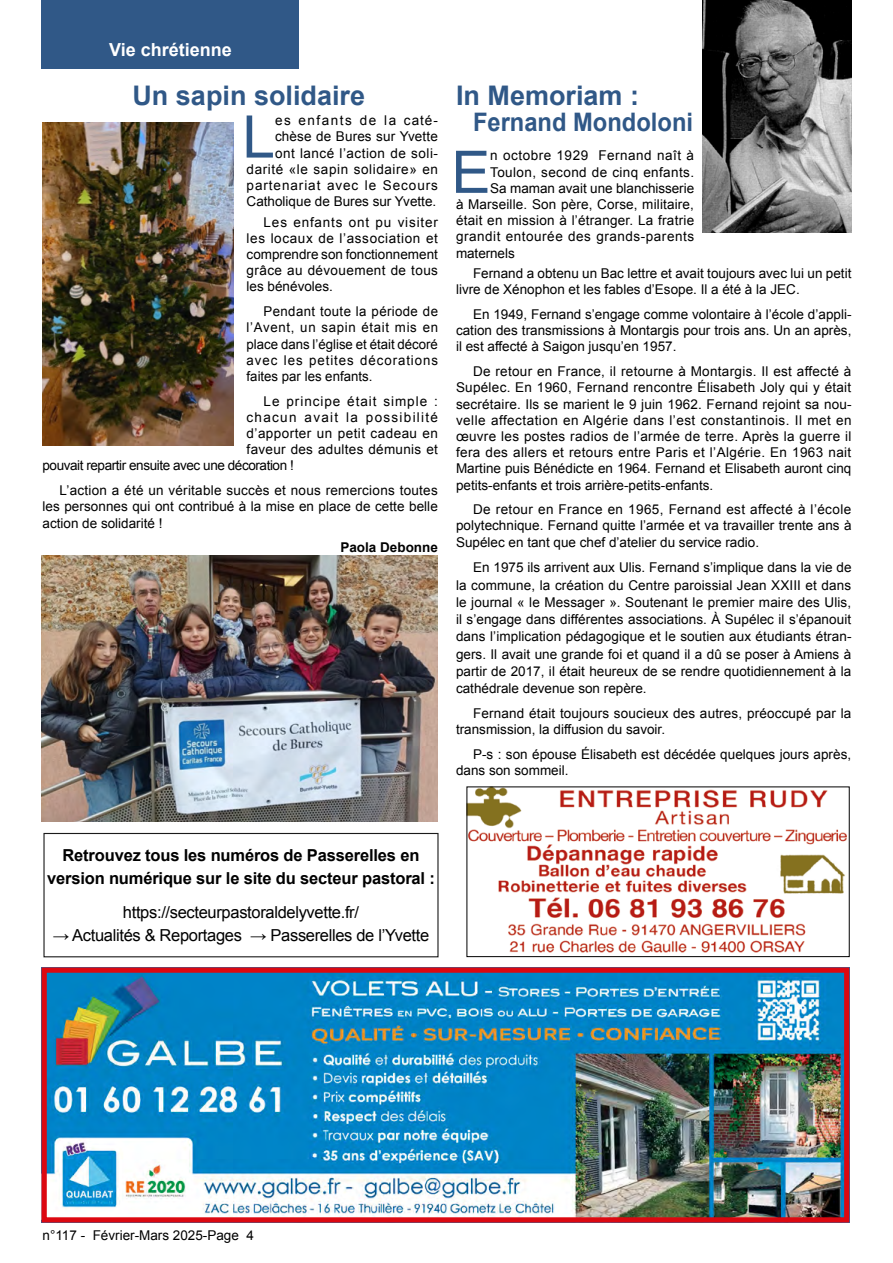
<style>
.page{position:relative;width:893px;height:1263px;background:#fff}
.page>*{position:absolute;margin:0;border:0;box-sizing:border-box;transform-origin:0 0}
.t1{font:58.8px "Arial";color:#305887}
.t2{font:700 27px "Arial";color:#305887}
.t3{font:700 25.5px "Arial";color:#305887;scale:.93 1}
.t4{font:700 18px "Arial";color:#fff}
.t5{font:700 16.5px/22.5px "Arial";letter-spacing:-.01em;color:#000;text-align:center}
.t6{font:16.5px "Arial";letter-spacing:-.02em;color:#000}
.t7{font:13.5px/16.2px "Arial";color:#000;text-align:justify}
.t8{font:13.5px/16.2px "Arial";letter-spacing:.035em;color:#000;text-align:right}
.t9{font:13.5px "Arial";letter-spacing:.02em;color:#000}
.t10{font:13.5px "Arial";letter-spacing:.04em;color:#000}
.t11{font:13.5px "Arial";letter-spacing:-.03em;color:#000}
.t12{font:13.5px "Arial";letter-spacing:.03em;color:#000}
.t13{font:13.5px "Arial";letter-spacing:.095em;color:#000}
.t14{font:13.5px "Arial";letter-spacing:.07em;color:#000}
.t15{font:700 13.5px "Arial";color:#000}
</style>
<div class="page">
<div style="left:41px;top:0;width:258px;height:68px;background:#305887"></div>
<img style="left:47px;top:973px;width:796px;height:243px">
<div style="left:41px;top:967px;width:808px;height:255px;border:5px solid #dc0811"></div>
<img style="left:469px;top:789px;width:378px;height:164px">
<div style="left:467px;top:787px;width:382px;height:170px;border:1px solid #000"></div>
<div style="left:43px;top:833px;width:396px;height:124px;border:1px solid #1b1b1b"></div>
<img style="left:703px;top:0;width:148px;height:233px">
<img style="left:41px;top:556px;width:397px;height:266px">
<img style="left:43px;top:122px;width:191px;height:324px">
<h3 class="t4" style="left:109px;top:38px;width:124px">Vie chrétienne</h3>
<h2 class="t2" style="left:132px;top:77px;width:234px">Un sapin solidaire</h2>
<h1 class="t1" style="left:242px;top:98px;width:34px">L</h1>
<p class="t8" style="left:247px;top:112px;width:193px">es enfants de la caté&shy;chèse de Bures sur Yvette<br>ont lancé l’action de soli&shy;darité «le sapin solidaire» en partenariat avec le Secours<br>Catholique de Bures sur Yvette.</p>
<p class="t7" style="left:247px;top:214px;width:193px;text-indent:17px">Les enfants ont pu visiter les locaux de l’association et comprendre son fonctionnement grâce au dévouement de tous les bénévoles.</p>
<p class="t7" style="left:247px;top:303px;width:193px;text-indent:17px">Pendant toute la période de l’Avent, un sapin était mis en place dans l’église et était décoré avec les petites décorations faites par les enfants.</p>
<p class="t14" style="left:264px;top:392px;width:176px">Le principe était simple :</p>
<p class="t13" style="left:247px;top:408px;width:193px">chacun avait la possibilité</p>
<p class="t8" style="left:247px;top:425px;width:193px">d’apporter un petit cadeau en</p>
<p class="t9" style="left:247px;top:441px;width:193px">faveur des adultes démunis et</p>
<p class="t11" style="left:43px;top:457px;width:253px">pouvait repartir ensuite avec une décoration !</p>
<p class="t7" style="left:43px;top:482px;width:397px;text-indent:17px">L’action a été un véritable succès et nous remercions toutes les personnes qui ont contribué à la mise en place de cette belle action de solidarité !</p>
<p class="t15" style="left:340px;top:539px;width:99px">Paola Debonne</p>
<h2 class="t2" style="left:456px;top:77px;width:185px">In Memoriam :</h2>
<h3 class="t3" style="left:473px;top:106px;width:238px">Fernand Mondoloni</h3>
<h1 class="t1" style="left:451px;top:134px;width:41px">E</h1>
<p class="t10" style="left:490px;top:147px;width:205px">n octobre 1929 Fernand naît à</p>
<p class="t12" style="left:490px;top:163px;width:205px">Toulon, second de cinq enfants.</p>
<p class="t7" style="left:490px;top:180px;width:205px">Sa maman avait une blanchisserie</p>
<p class="t7" style="left:456px;top:196px;width:239px">à Marseille. Son père, Corse, militaire,</p>
<p class="t9" style="left:456px;top:212px;width:240px">était en mission à l’étranger. La fratrie</p>
<p class="t10" style="left:456px;top:228px;width:240px">grandit entourée des grands-parents</p>
<p class="t7" style="left:456px;top:245px;width:60px">maternels</p>
<p class="t7" style="left:456px;top:265px;width:397px;text-indent:17px">Fernand a obtenu un Bac lettre et avait toujours avec lui un petit livre de Xénophon et les fables d’Esope. Il a été à la JEC.</p>
<p class="t7" style="left:456px;top:306px;width:397px;text-indent:17px">En 1949, Fernand s’engage comme volontaire à l’école d’appli&shy;cation des transmissions à Montargis pour trois ans. Un an après, il est affecté à Saigon jusqu’en 1957.</p>
<p class="t7" style="left:456px;top:363px;width:397px;text-indent:17px">De retour en France, il retourne à Montargis. Il est affecté à Supélec. En 1960, Fernand rencontre Élisabeth Joly qui y était secrétaire. Ils se marient le 9 juin 1962. Fernand rejoint sa nou&shy;velle affectation en Algérie dans l’est constantinois. Il met en œuvre les postes radios de l’armée de terre. Après la guerre il fera des allers et retours entre Paris et l’Algérie. En 1963 nait Martine puis Bénédicte en 1964. Fernand et Elisabeth auront cinq petits-enfants et trois arrière-petits-enfants.</p>
<p class="t7" style="left:456px;top:501px;width:397px;text-indent:17px">De retour en France en 1965, Fernand est affecté à l’école polytechnique. Fernand quitte l’armée et va travailler trente ans à Supélec en tant que chef d’atelier du service radio.</p>
<p class="t7" style="left:456px;top:559px;width:397px;line-height:17.2px;text-indent:17px">En 1975 ils arrivent aux Ulis. Fernand s’implique dans la vie de la commune, la création du Centre paroissial Jean XXIII et dans le journal « le Messager ». Soutenant le premier maire des Ulis, il s’engage dans différentes associations. À Supélec il s’épanouit dans l’implication pédagogique et le soutien aux étudiants étran&shy;gers. Il avait une grande foi et quand il a dû se poser à Amiens à partir de 2017, il était heureux de se rendre quotidiennement à la cathédrale devenue son repère.</p>
<p class="t7" style="left:456px;top:705px;width:397px;text-indent:17px">Fernand était toujours soucieux des autres, préoccupé par la transmission, la diffusion du savoir.</p>
<p class="t7" style="left:456px;top:746px;width:397px;text-indent:17px">P-s : son épouse Élisabeth est décédée quelques jours après, dans son sommeil.</p>
<p class="t5" style="left:47px;top:845px;width:389px">Retrouvez tous les numéros de Passerelles en version numérique sur le site du secteur pastoral :</p>
<p class="t6" style="left:123px;top:902px;width:238px">https://secteurpastoraldelyvette.fr/</p>
<p class="t6" style="left:53px;top:924px;width:378px">→ Actualités &amp; Reportages → Passerelles de l’Yvette</p>
<p class="t7" style="left:43px;top:1227px;width:213px">n°117 - Février-Mars 2025-Page 4</p>
</div>
